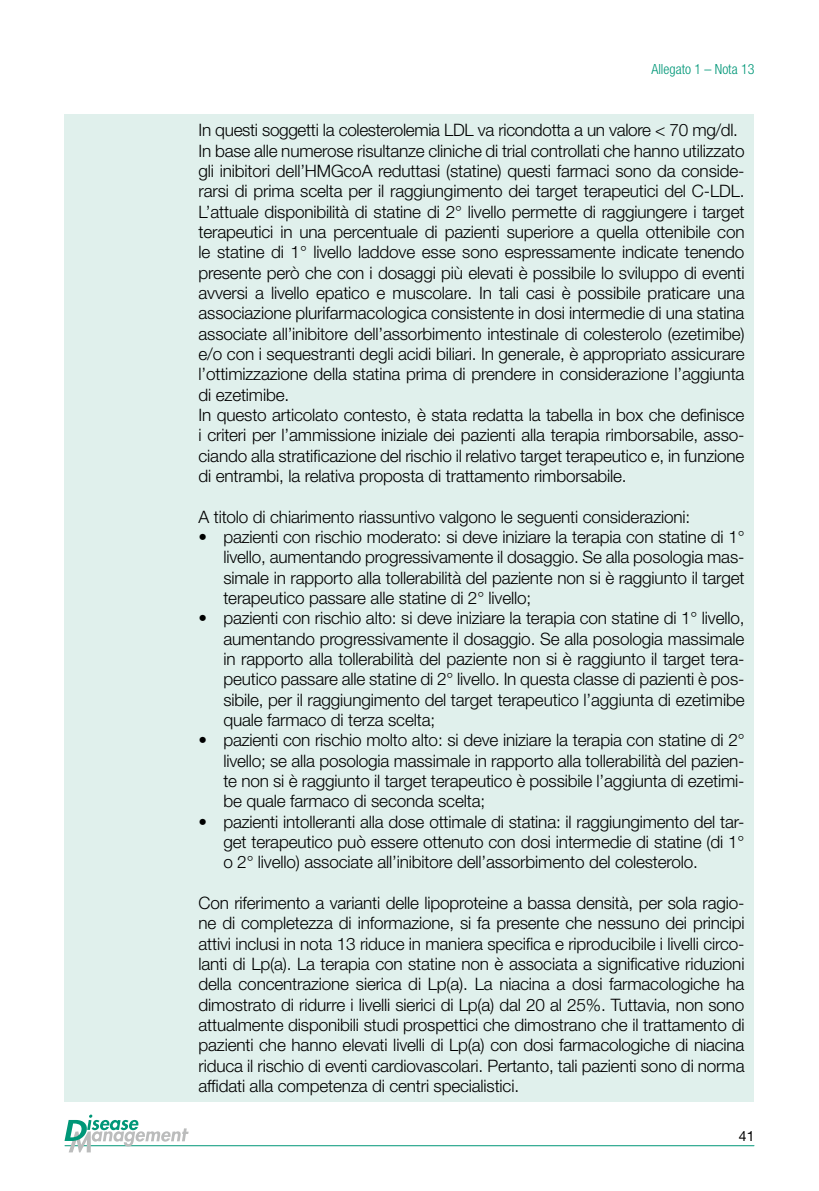
<style>
.page{position:relative;width:819px;height:1191px;background:#fff}
.page>*{position:absolute;margin:0;border:0;box-sizing:border-box;transform-origin:0 0}
.t1{font:300 17.15px/20.3px "Helvetica Neue LT Std";letter-spacing:-.01em;color:#000;text-align:justify}
.t2{font:300 condensed 14px "Helvetica Neue LT Std";color:#009778}
.t3{font:14px "Helvetica Neue LT Std";color:#000}
</style>
<div class="page">
<hr style="left:65px;top:1145px;width:689px;height:1px;background:#009778">
<div style="left:64px;top:114px;width:690px;height:987px;background:#e0f0ec"></div>
<svg style="left:64px;top:1114px;width:125px;height:38px"></svg>
<p class="t2" style="left:651px;top:61px;width:105px">Allegato 1 – Nota 13</p>
<p class="t1" style="left:198px;top:120px;width:547px;text-align:left">In questi soggetti la colesterolemia LDL va ricondotta a un valore &lt; 70 mg/dl.<br>In base alle numerose risultanze cliniche di trial controllati che hanno utilizzato gli inibitori dell’HMGcoA reduttasi (statine) questi farmaci sono da conside&shy;rarsi di prima scelta per il raggiungimento dei target terapeutici del C-LDL.<br>L’attuale disponibilità di statine di 2° livello permette di raggiungere i target terapeutici in una percentuale di pazienti superiore a quella ottenibile con le statine di 1° livello laddove esse sono espressamente indicate tenendo presente però che con i dosaggi più elevati è possibile lo sviluppo di eventi avversi a livello epatico e muscolare. In tali casi è possibile praticare una associazione plurifarmacologica consistente in dosi intermedie di una statina associate all’inibitore dell’assorbimento intestinale di colesterolo (ezetimibe) e/o con i sequestranti degli acidi biliari. In generale, è appropriato assicurare l’ottimizzazione della statina prima di prendere in considerazione l’aggiunta di ezetimibe.<br>In questo articolato contesto, è stata redatta la tabella in box che definisce i criteri per l’ammissione iniziale dei pazienti alla terapia rimborsabile, asso&shy;ciando alla stratificazione del rischio il relativo target terapeutico e, in funzione di entrambi, la relativa proposta di trattamento rimborsabile.</p>
<p class="t1" style="left:198px;top:506px;width:493px">A titolo di chiarimento riassuntivo valgono le seguenti considerazioni:</p>
<p class="t1" style="left:223px;top:526px;width:522px;text-indent:-25px">• pazienti con rischio moderato: si deve iniziare la terapia con statine di 1° livello, aumentando progressivamente il dosaggio. Se alla posologia mas&shy;simale in rapporto alla tollerabilità del paziente non si è raggiunto il target terapeutico passare alle statine di 2° livello;</p>
<p class="t1" style="left:223px;top:607px;width:522px;text-indent:-25px">• pazienti con rischio alto: si deve iniziare la terapia con statine di 1° livello, aumentando progressivamente il dosaggio. Se alla posologia massimale in rapporto alla tollerabilità del paziente non si è raggiunto il target tera&shy;peutico passare alle statine di 2° livello. In questa classe di pazienti è pos&shy;sibile, per il raggiungimento del target terapeutico l’aggiunta di ezetimibe quale farmaco di terza scelta;</p>
<p class="t1" style="left:223px;top:729px;width:522px;text-indent:-25px">• pazienti con rischio molto alto: si deve iniziare la terapia con statine di 2° livello; se alla posologia massimale in rapporto alla tollerabilità del pazien&shy;te non si è raggiunto il target terapeutico è possibile l’aggiunta di ezetimi&shy;be quale farmaco di seconda scelta;</p>
<p class="t1" style="left:223px;top:811px;width:522px;text-indent:-25px">• pazienti intolleranti alla dose ottimale di statina: il raggiungimento del tar&shy;get terapeutico può essere ottenuto con dosi intermedie di statine (di 1° o 2° livello) associate all’inibitore dell’assorbimento del colesterolo.</p>
<p class="t1" style="left:198px;top:892px;width:547px">Con riferimento a varianti delle lipoproteine a bassa densità, per sola ragio&shy;ne di completezza di informazione, si fa presente che nessuno dei principi attivi inclusi in nota 13 riduce in maniera specifica e riproducibile i livelli circo&shy;lanti di Lp(a). La terapia con statine non è associata a significative riduzioni della concentrazione sierica di Lp(a). La niacina a dosi farmacologiche ha dimostrato di ridurre i livelli sierici di Lp(a) dal 20 al 25%. Tuttavia, non sono attualmente disponibili studi prospettici che dimostrano che il trattamento di pazienti che hanno elevati livelli di Lp(a) con dosi farmacologiche di niacina riduca il rischio di eventi cardiovascolari. Pertanto, tali pazienti sono di norma affidati alla competenza di centri specialistici.</p>
<p class="t3" style="left:738px;top:1128px;width:17px">41</p>
</div>
